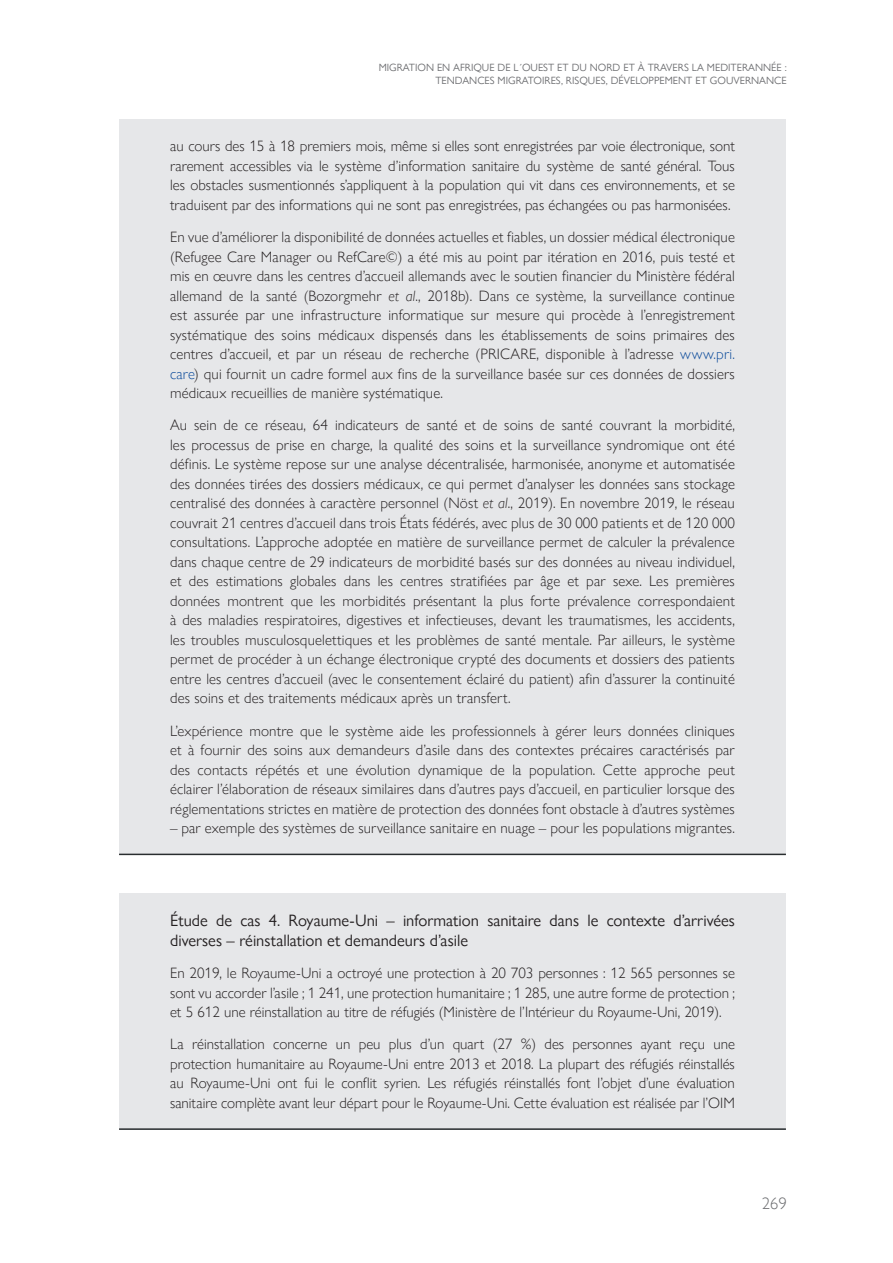
<style>
.page{position:relative;width:893px;height:1263px;background:#fff}
.page>*{position:absolute;margin:0;border:0;box-sizing:border-box;transform-origin:0 0}
.t1{font:16.5px/19.5px "Gill Sans Nova";color:#231f20}
.t2{font:300 16.5px "Gill Sans Nova";color:#6c6d70}
.t3{font:300 15px/19.5px "Gill Sans Nova";letter-spacing:.01em;color:#231f20;text-align:justify}
.t4{font:10.5px/12.6px "Gill Sans Nova";color:#6c6d70;text-align:right}
.s1{font-style:italic}
.s2{color:#0d4c9b}
</style>
<div class="page">
<div style="left:119px;top:119px;width:667px;height:735px;background:#e6e7e9"></div>
<hr style="left:119px;top:854px;width:667px;height:1px;background:#292d2f">
<div style="left:119px;top:893px;width:667px;height:236px;background:#e6e7e9"></div>
<hr style="left:119px;top:1128px;width:667px;height:2px;background:#292d2f">
<p class="t4" style="left:379px;top:61px;width:409px">MIGRATION EN AFRIQUE DE L´OUEST ET DU NORD ET À TRAVERS LA MEDITERANNÉE :<br>TENDANCES MIGRATOIRES, RISQUES, DÉVELOPPEMENT ET GOUVERNANCE</p>
<p class="t3" style="left:170px;top:136px;width:566px">au cours des 15 à 18 premiers mois, même si elles sont enregistrées par voie électronique, sont rarement accessibles via le système d’information sanitaire du système de santé général. Tous les obstacles susmentionnés s’appliquent à la population qui vit dans ces environnements, et se traduisent par des informations qui ne sont pas enregistrées, pas échangées ou pas harmonisées.</p>
<p class="t3" style="left:170px;top:227px;width:566px">En vue d’améliorer la disponibilité de données actuelles et fiables, un dossier médical électronique (Refugee Care Manager ou RefCare©) a été mis au point par itération en 2016, puis testé et mis en œuvre dans les centres d’accueil allemands avec le soutien financier du Ministère fédéral allemand de la santé (Bozorgmehr <span class="s1">et al</span>., 2018b). Dans ce système, la surveillance continue est assurée par une infrastructure informatique sur mesure qui procède à l’enregistrement systématique des soins médicaux dispensés dans les établissements de soins primaires des centres d’accueil, et par un réseau de recherche (PRICARE, disponible à l’adresse <span class="s2">www.pri. care</span>) qui fournit un cadre formel aux fins de la surveillance basée sur ces données de dossiers médicaux recueillies de manière systématique.</p>
<p class="t3" style="left:170px;top:415px;width:566px">Au sein de ce réseau, 64 indicateurs de santé et de soins de santé couvrant la morbidité, les processus de prise en charge, la qualité des soins et la surveillance syndromique ont été définis. Le système repose sur une analyse décentralisée, harmonisée, anonyme et automatisée des données tirées des dossiers médicaux, ce qui permet d’analyser les données sans stockage centralisé des données à caractère personnel (Nöst <span class="s1">et al</span>., 2019). En novembre 2019, le réseau couvrait 21 centres d’accueil dans trois États fédérés, avec plus de 30 000 patients et de 120 000 consultations. L’approche adoptée en matière de surveillance permet de calculer la prévalence dans chaque centre de 29 indicateurs de morbidité basés sur des données au niveau individuel, et des estimations globales dans les centres stratifiées par âge et par sexe. Les premières données montrent que les morbidités présentant la plus forte prévalence correspondaient à des maladies respiratoires, digestives et infectieuses, devant les traumatismes, les accidents, les troubles musculosquelettiques et les problèmes de santé mentale. Par ailleurs, le système permet de procéder à un échange électronique crypté des documents et dossiers des patients entre les centres d’accueil (avec le consentement éclairé du patient) afin d’assurer la continuité des soins et des traitements médicaux après un transfert.</p>
<p class="t3" style="left:170px;top:721px;width:566px">L’expérience montre que le système aide les professionnels à gérer leurs données cliniques et à fournir des soins aux demandeurs d’asile dans des contextes précaires caractérisés par des contacts répétés et une évolution dynamique de la population. Cette approche peut éclairer l’élaboration de réseaux similaires dans d’autres pays d’accueil, en particulier lorsque des réglementations strictes en matière de protection des données font obstacle à d’autres systèmes</p>
<p class="t3" style="left:170px;top:818px;width:566px">– par exemple des systèmes de surveillance sanitaire en nuage – pour les populations migrantes.</p>
<p class="t1" style="left:170px;top:911px;width:566px">Étude de cas 4. Royaume-Uni – information sanitaire dans le contexte d’arrivées diverses – réinstallation et demandeurs d’asile</p>
<p class="t3" style="left:170px;top:963px;width:566px">En 2019, le Royaume-Uni a octroyé une protection à 20 703 personnes : 12 565 personnes se sont vu accorder l’asile ; 1 241, une protection humanitaire ; 1 285, une autre forme de protection ; et 5 612 une réinstallation au titre de réfugiés (Ministère de l’Intérieur du Royaume-Uni, 2019).</p>
<p class="t3" style="left:170px;top:1034px;width:566px">La réinstallation concerne un peu plus d’un quart (27 %) des personnes ayant reçu une protection humanitaire au Royaume-Uni entre 2013 et 2018. La plupart des réfugiés réinstallés au Royaume-Uni ont fui le conflit syrien. Les réfugiés réinstallés font l’objet d’une évaluation sanitaire complète avant leur départ pour le Royaume-Uni. Cette évaluation est réalisée par l’OIM</p>
<p class="t2" style="left:762px;top:1193px;width:26px">269</p>
</div>
